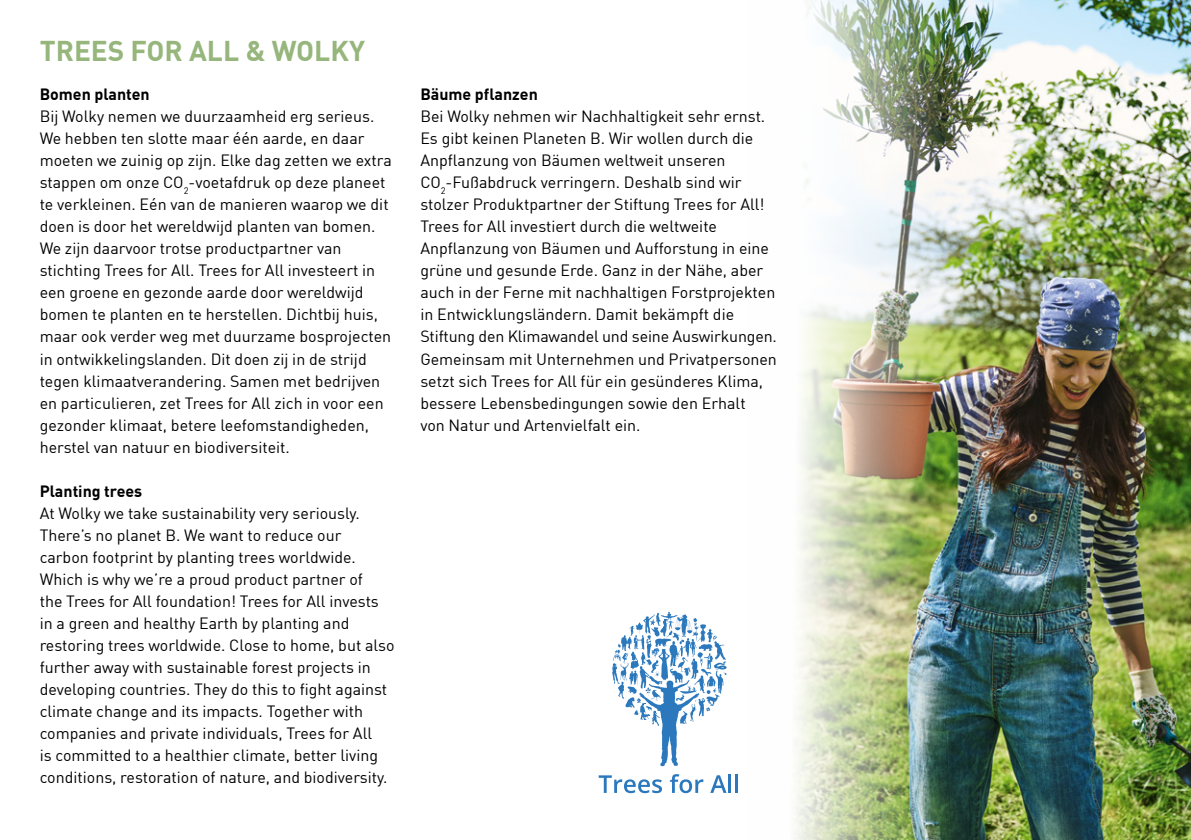
<style>
.page{position:relative;width:1191px;height:840px;background:#fff}
.page>*{position:absolute;margin:0;border:0;box-sizing:border-box;transform-origin:0 0}
.t1{font:700 28px "DIN Offc";color:#96b67c}
.t2{font:16px/22px "DIN Offc";color:#000}
.t3{font:700 16px "DIN Offc";color:#000}
</style>
<div class="page">
<img style="left:795px;top:0;width:396px;height:839px">
<svg style="left:612px;top:611px;width:114px;height:154px"></svg>
<svg style="left:598px;top:775px;width:64px;height:17px"></svg>
<svg style="left:670px;top:774px;width:33px;height:18px"></svg>
<svg style="left:710px;top:775px;width:16px;height:17px"></svg>
<hr style="left:728px;top:773px;width:3px;height:19px;background:#2b78bd">
<hr style="left:735px;top:773px;width:3px;height:19px;background:#2b78bd">
<h1 class="t1" style="left:40px;top:33px;width:327px">TREES FOR ALL &amp; WOLKY</h1>
<p class="t3" style="left:40px;top:84px;width:112px">Bomen planten</p>
<p class="t2" style="left:40px;top:105px;width:354px">Bij Wolky nemen we duurzaamheid erg serieus.<br>We hebben ten slotte maar één aarde, en daar moeten we zuinig op zijn. Elke dag zetten we extra stappen om onze CO<sub>2</sub>-voetafdruk op deze planeet te verkleinen. Eén van de manieren waarop we dit doen is door het wereldwijd planten van bomen.<br>We zijn daarvoor trotse productpartner van stichting Trees for All. Trees for All investeert in een groene en gezonde aarde door wereldwijd bomen te planten en te herstellen. Dichtbij huis, maar ook verder weg met duurzame bosprojecten in ontwikkelingslanden. Dit doen zij in de strijd tegen klimaatverandering. Samen met bedrijven en particulieren, zet Trees for All zich in voor een gezonder klimaat, betere leefomstandigheden, herstel van natuur en biodiversiteit.</p>
<p class="t3" style="left:40px;top:480px;width:104px">Planting trees</p>
<p class="t2" style="left:40px;top:501px;width:356px">At Wolky we take sustainability very seriously.<br>There’s no planet B. We want to reduce our carbon footprint by planting trees worldwide.<br>Which is why we’re a proud product partner of<br>the Trees for All foundation! Trees for All invests in a green and healthy Earth by planting and restoring trees worldwide. Close to home, but also further away with sustainable forest projects in developing countries. They do this to fight against climate change and its impacts. Together with companies and private individuals, Trees for All<br>is committed to a healthier climate, better living conditions, restoration of nature, and biodiversity.</p>
<p class="t3" style="left:420px;top:84px;width:119px">Bäume pflanzen</p>
<p class="t2" style="left:420px;top:105px;width:358px">Bei Wolky nehmen wir Nachhaltigkeit sehr ernst.<br>Es gibt keinen Planeten B. Wir wollen durch die Anpflanzung von Bäumen weltweit unseren CO<sub>2</sub>-Fußabdruck verringern. Deshalb sind wir stolzer Produktpartner der Stiftung Trees for All!<br>Trees for All investiert durch die weltweite Anpflanzung von Bäumen und Aufforstung in eine grüne und gesunde Erde. Ganz in der Nähe, aber auch in der Ferne mit nachhaltigen Forstprojekten in Entwicklungsländern. Damit bekämpft die Stiftung den Klimawandel und seine Auswirkungen.<br>Gemeinsam mit Unternehmen und Privatpersonen setzt sich Trees for All für ein gesünderes Klima, bessere Lebensbedingungen sowie den Erhalt<br>von Natur und Artenvielfalt ein.</p>
</div>
